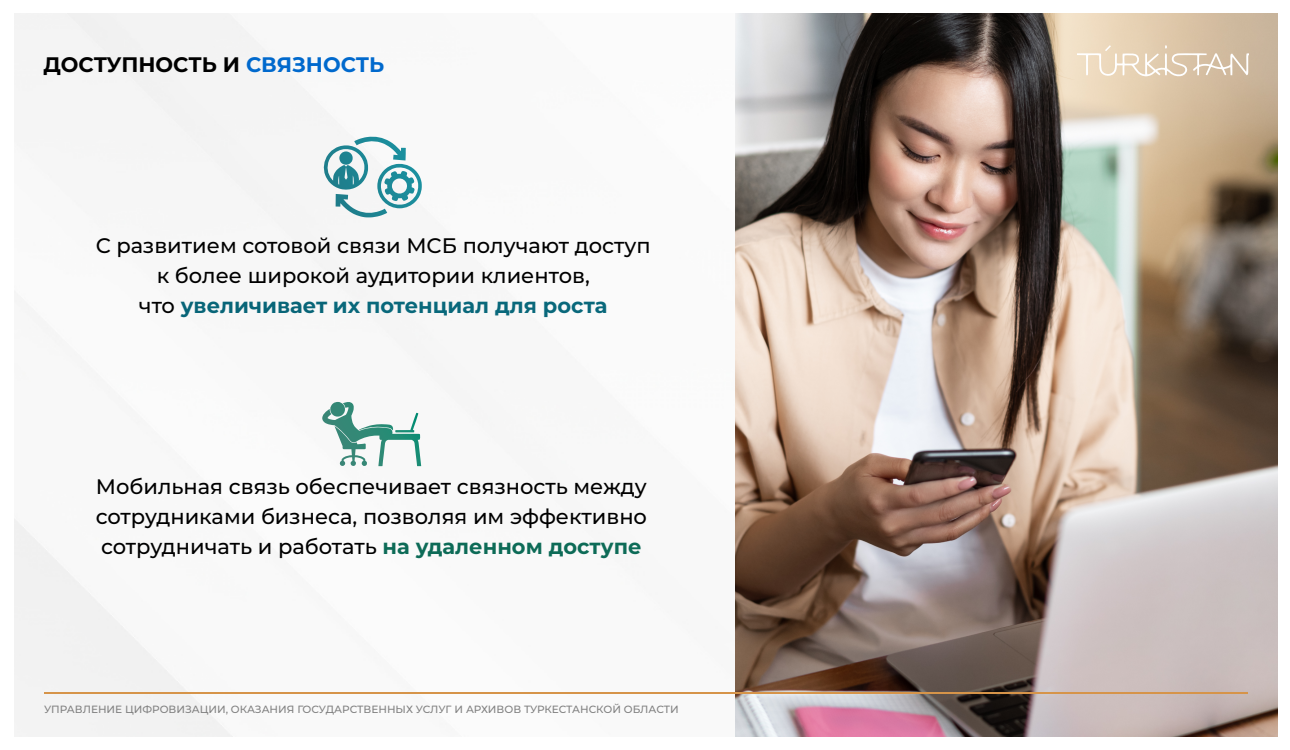
<style>
.page{position:relative;width:1290px;height:750px;background:#fff}
.page>*{position:absolute;margin:0;border:0;box-sizing:border-box;transform-origin:0 0}
.t1{font:500 21px/29.8px "Montserrat";color:#000;text-align:justify}
.t2{font:700 21px "Montserrat";color:#000}
.t3{font:500 10.5px "Montserrat";color:#808080}
.s1{color:#0069cd}
.s2{font-weight:700;color:#086578}
.s3{font-weight:700;color:#09687b}
.s4{font-weight:700;color:#0d6b57}
</style>
<div class="page">
<img style="left:14px;top:14px;width:721px;height:722px">
<img style="left:735px;top:14px;width:542px;height:722px">
<svg style="left:1077px;top:45px;width:172px;height:32px"></svg>
<hr style="left:44px;top:692px;width:1204px;height:1px;background:#d69449">
<svg style="left:322px;top:136px;width:100px;height:81px"></svg>
<svg style="left:320px;top:401px;width:101px;height:66px"></svg>
<p class="t2" style="left:43px;top:51px;width:342px">ДОСТУПНОСТЬ И <span class="s1">СВЯЗНОСТЬ</span></p>
<p class="t1" style="left:96px;top:231px;width:556px;text-align:center">С развитием сотовой связи МСБ получают доступ к более широкой аудитории клиентов,<br>что <span class="s2">увеличивает</span> <span class="s3">их потенциал для роста</span></p>
<p class="t1" style="left:96px;top:472px;width:553px">Мобильная связь обеспечивает связность между сотрудниками бизнеса, позволяя им эффективно сотрудничать и работать <span class="s4">на удаленном доступе</span></p>
<p class="t3" style="left:44px;top:703px;width:636px">УПРАВЛЕНИЕ ЦИФРОВИЗАЦИИ, ОКАЗАНИЯ ГОСУДАРСТВЕННЫХ УСЛУГ И АРХИВОВ ТУРКЕСТАНСКОЙ ОБЛАСТИ</p>
</div>
